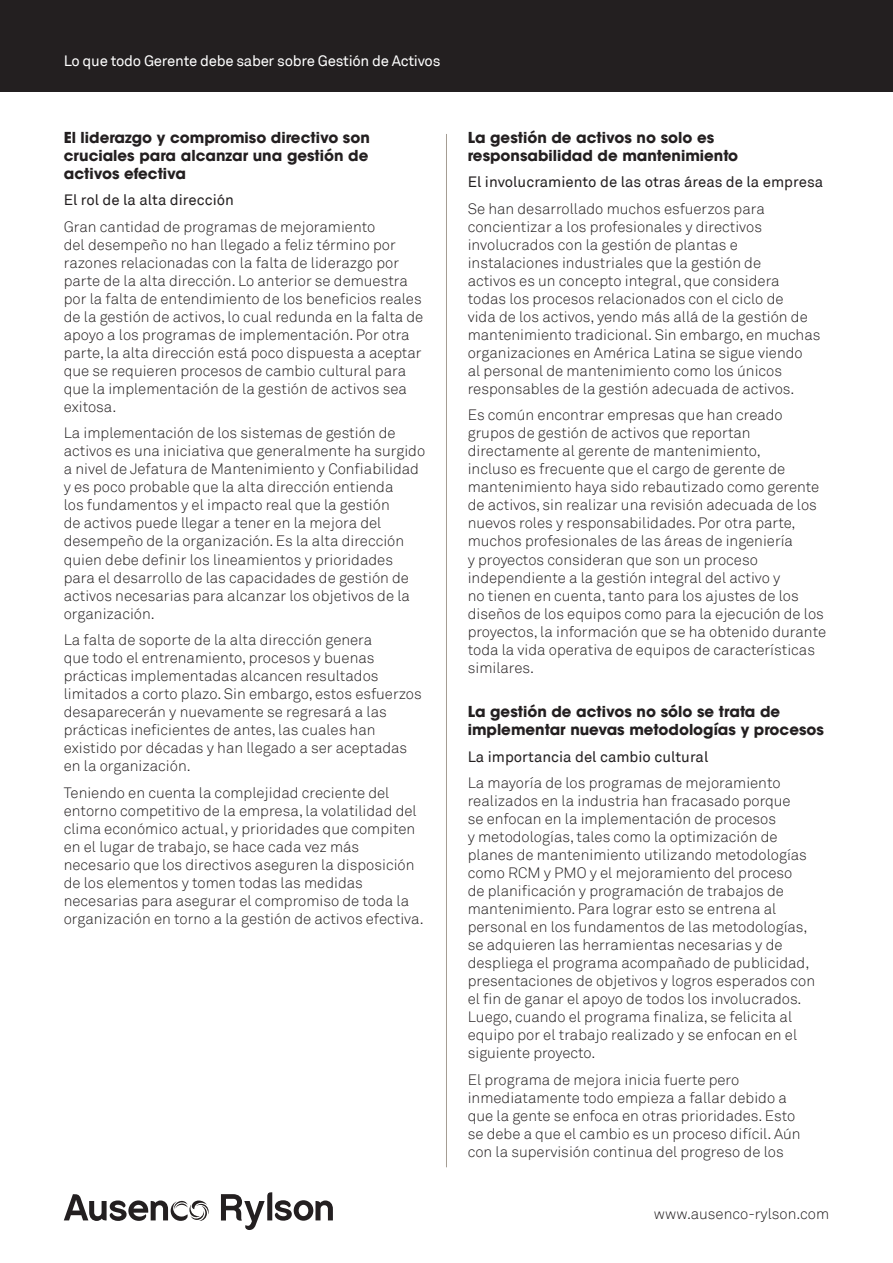
<style>
.page{position:relative;width:893px;height:1263px;background:#fff}
.page>*{position:absolute;margin:0;border:0;box-sizing:border-box;transform-origin:0 0}
.t1{font:300 15px/18px "Akkurat";color:#231f20}
.t2{font:700 15px/18px "ITC Avant Garde Std";color:#231f20}
.t3{font:15px "Akkurat";color:#231f20}
.t4{font:15px "Akkurat";letter-spacing:-.02em;color:#fff}
</style>
<div class="page">
<div style="left:0;top:0;width:893px;height:92px;background:#231f20"></div>
<svg style="left:64px;top:1194px;width:145px;height:27px"></svg>
<svg style="left:221px;top:1192px;width:112px;height:38px"></svg>
<hr style="left:446px;top:134px;width:1px;height:1033px;background:#a59d93">
<p class="t4" style="left:64px;top:52px;width:378px">Lo que todo Gerente debe saber sobre Gestión de Activos</p>
<p class="t2" style="left:64px;top:128px;width:308px;text-align:justify">El liderazgo y compromiso directivo son cruciales para alcanzar una gestión de activos efectiva</p>
<p class="t3" style="left:64px;top:191px;width:172px">El rol de la alta dirección</p>
<p class="t1" style="left:64px;top:218px;width:361px">Gran cantidad de programas de mejoramiento<br>del desempeño no han llegado a feliz término por razones relacionadas con la falta de liderazgo por parte de la alta dirección. Lo anterior se demuestra por la falta de entendimiento de los beneficios reales de la gestión de activos, lo cual redunda en la falta de apoyo a los programas de implementación. Por otra parte, la alta dirección está poco dispuesta a aceptar que se requieren procesos de cambio cultural para que la implementación de la gestión de activos sea exitosa.</p>
<p class="t1" style="left:64px;top:424px;width:363px">La implementación de los sistemas de gestión de activos es una iniciativa que generalmente ha surgido a nivel de Jefatura de Mantenimiento y Confiabilidad y es poco probable que la alta dirección entienda<br>los fundamentos y el impacto real que la gestión<br>de activos puede llegar a tener en la mejora del desempeño de la organización. Es la alta dirección quien debe definir los lineamientos y prioridades para el desarrollo de las capacidades de gestión de activos necesarias para alcanzar los objetivos de la organización.</p>
<p class="t1" style="left:64px;top:631px;width:359px">La falta de soporte de la alta dirección genera<br>que todo el entrenamiento, procesos y buenas prácticas implementadas alcancen resultados limitados a corto plazo. Sin embargo, estos esfuerzos desaparecerán y nuevamente se regresará a las prácticas ineficientes de antes, las cuales han existido por décadas y han llegado a ser aceptadas en la organización.</p>
<p class="t1" style="left:64px;top:783px;width:362px">Teniendo en cuenta la complejidad creciente del entorno competitivo de la empresa, la volatilidad del clima económico actual, y prioridades que compiten en el lugar de trabajo, se hace cada vez más necesario que los directivos aseguren la disposición de los elementos y tomen todas las medidas necesarias para asegurar el compromiso de toda la organización en torno a la gestión de activos efectiva.</p>
<p class="t2" style="left:468px;top:128px;width:272px">La gestión de activos no solo es responsabilidad de mantenimiento</p>
<p class="t3" style="left:468px;top:173px;width:357px">El involucramiento de las otras áreas de la empresa</p>
<p class="t1" style="left:468px;top:200px;width:354px">Se han desarrollado muchos esfuerzos para concientizar a los profesionales y directivos involucrados con la gestión de plantas e instalaciones industriales que la gestión de<br>activos es un concepto integral, que considera todas los procesos relacionados con el ciclo de<br>vida de los activos, yendo más allá de la gestión de mantenimiento tradicional. Sin embargo, en muchas organizaciones en América Latina se sigue viendo<br>al personal de mantenimiento como los únicos responsables de la gestión adecuada de activos.</p>
<p class="t1" style="left:468px;top:406px;width:360px">Es común encontrar empresas que han creado grupos de gestión de activos que reportan directamente al gerente de mantenimiento,<br>incluso es frecuente que el cargo de gerente de mantenimiento haya sido rebautizado como gerente de activos, sin realizar una revisión adecuada de los nuevos roles y responsabilidades. Por otra parte, muchos profesionales de las áreas de ingeniería<br>y proyectos consideran que son un proceso independiente a la gestión integral del activo y<br>no tienen en cuenta, tanto para los ajustes de los diseños de los equipos como para la ejecución de los proyectos, la información que se ha obtenido durante toda la vida operativa de equipos de características similares.</p>
<p class="t2" style="left:468px;top:702px;width:358px">La gestión de activos no sólo se trata de implementar nuevas metodologías y procesos</p>
<p class="t3" style="left:468px;top:747px;width:242px">La importancia del cambio cultural</p>
<p class="t1" style="left:468px;top:774px;width:349px">La mayoría de los programas de mejoramiento realizados en la industria han fracasado porque<br>se enfocan en la implementación de procesos<br>y metodologías, tales como la optimización de planes de mantenimiento utilizando metodologías como RCM y PMO y el mejoramiento del proceso<br>de planificación y programación de trabajos de mantenimiento. Para lograr esto se entrena al personal en los fundamentos de las metodologías, se adquieren las herramientas necesarias y de despliega el programa acompañado de publicidad, presentaciones de objetivos y logros esperados con el fin de ganar el apoyo de todos los involucrados.<br>Luego, cuando el programa finaliza, se felicita al equipo por el trabajo realizado y se enfocan en el siguiente proyecto.</p>
<p class="t1" style="left:468px;top:1071px;width:334px">El programa de mejora inicia fuerte pero inmediatamente todo empieza a fallar debido a que la gente se enfoca en otras prioridades. Esto se debe a que el cambio es un proceso difícil. Aún con la supervisión continua del progreso de los</p>
<p class="t1" style="left:654px;top:1205px;width:177px">www.ausenco-rylson.com</p>
</div>
